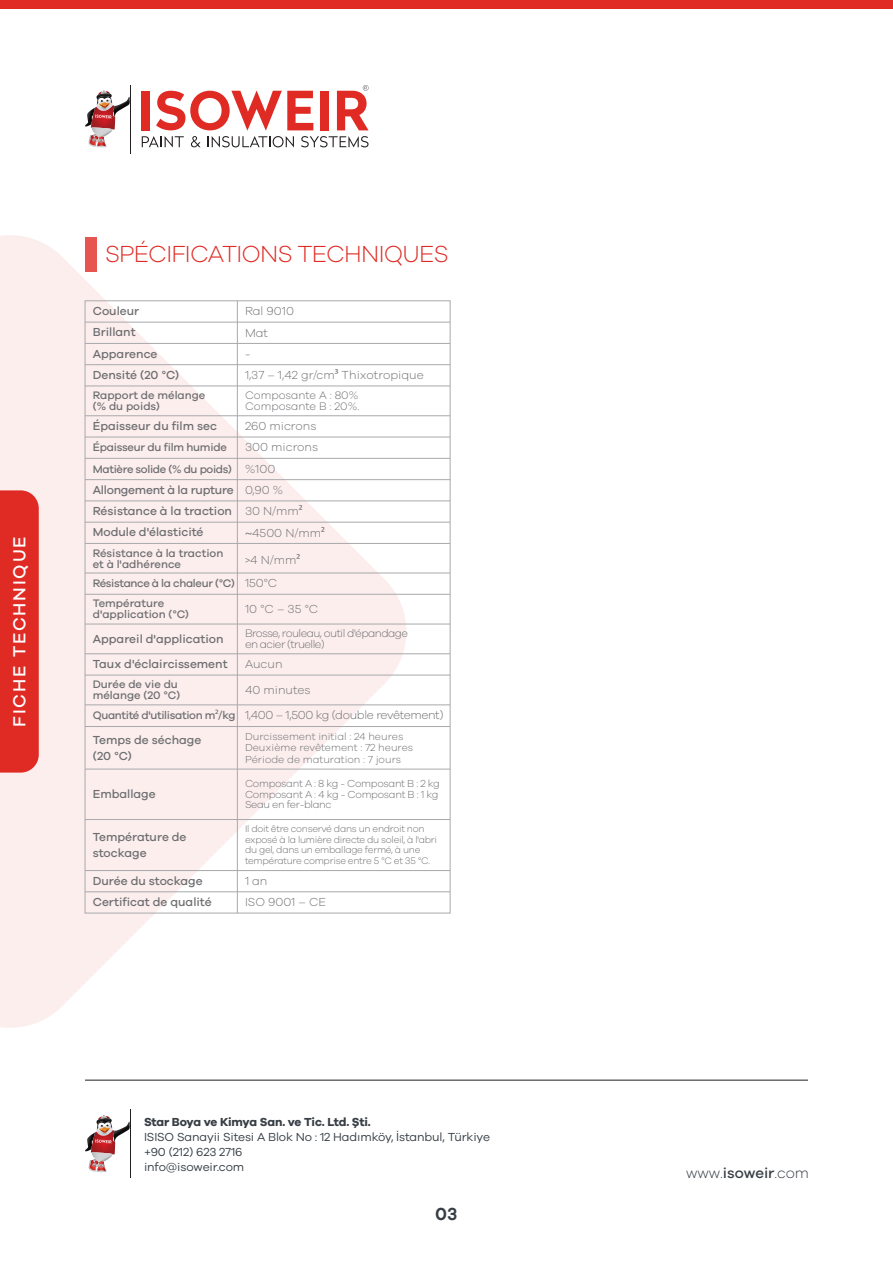
<style>
.page{position:relative;width:893px;height:1263px;background:#fff}
.page>*{position:absolute;margin:0;border:0;box-sizing:border-box;transform-origin:0 0}
.t1{font:300 24px "Galano Grotesque";letter-spacing:-.03em;color:#e02b25}
.t2{font:500 18px "Galano Grotesque";letter-spacing:.1em;color:#fff}
.t3{font:600 18px "Galano Grotesque";color:#373e45}
.t4{font:300 15px "Galano Grotesque";color:#373e45}
.t5{font:500 12px/16.2px "Galano Grotesque";color:#6d6e71}
.t6{font:300 12px "Galano Grotesque";color:#6d6e71}
.t7{font:12px/15px "Galano Grotesque";letter-spacing:-.01em;color:#373e45}
.t8{font:300 12px/25.3px "Galano Grotesque";letter-spacing:-.03em;color:#6d6e71}
.t9{font:500 12px/21.3px "Galano Grotesque";letter-spacing:-.02em;color:#6d6e71}
.t10{font:700 12px "Galano Grotesque";letter-spacing:-.02em;color:#373e45}
.t11{font:500 11.25px/10.5px "Galano Grotesque";color:#6d6e71}
.t12{font:500 11.25px "Galano Grotesque";letter-spacing:-.03em;color:#6d6e71}
.t13{font:300 11.25px/10.5px "Galano Grotesque";letter-spacing:-.05em;color:#6d6e71}
.t14{font:300 11.25px/10.5px "Galano Grotesque";color:#6d6e71}
.t15{font:500 11.25px "Galano Grotesque";letter-spacing:-.02em;color:#6d6e71}
.t16{font:300 10.5px/11.4px "Galano Grotesque";letter-spacing:-.01em;color:#6d6e71}
.t17{font:300 10.5px/10.5px "Galano Grotesque";letter-spacing:-.03em;color:#6d6e71}
.t18{font:300 9.75px/10.5px "Galano Grotesque";letter-spacing:-.03em;color:#6d6e71}
.s1{font-family:"Myriad Pro";font-weight:400}
.s2{font-weight:300;font-size:12px}
.s3{font-weight:300}
.s4{font-weight:500;font-size:11.25px}
.s5{font-family:"Myriad Pro";font-weight:400;font-size:11.25px}
.s6{font-weight:500}
</style>
<div class="page">
<svg style="left:0;top:235px;width:406px;height:793px;fill:#fceeed"></svg>
<div style="left:0;top:490px;width:39px;height:283px;background:#e02b25"></div>
<hr style="left:130px;top:85px;width:1px;height:68px;background:#231f20">
<svg style="left:85px;top:91px;width:45px;height:56px"></svg>
<svg style="left:142px;top:136px;width:42px;height:11px"></svg>
<svg style="left:191px;top:136px;width:10px;height:11px"></svg>
<svg style="left:208px;top:136px;width:86px;height:11px"></svg>
<svg style="left:301px;top:136px;width:68px;height:11px"></svg>
<div style="left:142px;top:91px;width:8px;height:39px;background:#e02b25"></div>
<svg style="left:156px;top:91px;width:157px;height:39px"></svg>
<div style="left:320px;top:91px;width:8px;height:39px;background:#e02b25"></div>
<svg style="left:337px;top:85px;width:32px;height:45px"></svg>
<hr style="left:130px;top:1110px;width:1px;height:68px;background:#231f20">
<svg style="left:85px;top:1115px;width:45px;height:57px"></svg>
<hr style="left:85px;top:1080px;width:723px;height:1px;background:#231f20">
<div style="left:0;top:0;width:893px;height:9px;background:#e02b25"></div>
<div style="left:85px;top:237px;width:11px;height:34px;background:#e65550"></div>
<hr style="left:85px;top:322px;width:365px;height:1px;background:#a7a9ac">
<hr style="left:85px;top:343px;width:365px;height:1px;background:#a7a9ac">
<hr style="left:85px;top:364px;width:365px;height:1px;background:#a7a9ac">
<hr style="left:85px;top:386px;width:365px;height:1px;background:#a7a9ac">
<svg style="left:237px;top:301px;width:1px;height:85px"></svg>
<hr style="left:237px;top:386px;width:1px;height:30px;background:#a7a9ac">
<hr style="left:85px;top:437px;width:365px;height:1px;background:#a7a9ac">
<hr style="left:85px;top:458px;width:365px;height:1px;background:#a7a9ac">
<hr style="left:85px;top:415px;width:365px;height:1px;background:#a7a9ac">
<hr style="left:85px;top:479px;width:365px;height:1px;background:#a7a9ac">
<hr style="left:85px;top:500px;width:365px;height:1px;background:#a7a9ac">
<hr style="left:85px;top:594px;width:365px;height:1px;background:#a7a9ac">
<hr style="left:85px;top:624px;width:365px;height:1px;background:#a7a9ac">
<hr style="left:237px;top:594px;width:1px;height:30px;background:#a7a9ac">
<hr style="left:85px;top:522px;width:365px;height:1px;background:#a7a9ac">
<svg style="left:237px;top:416px;width:1px;height:127px"></svg>
<svg style="left:237px;top:574px;width:1px;height:20px"></svg>
<hr style="left:85px;top:543px;width:365px;height:1px;background:#a7a9ac">
<hr style="left:85px;top:573px;width:365px;height:1px;background:#a7a9ac">
<hr style="left:237px;top:543px;width:1px;height:30px;background:#a7a9ac">
<hr style="left:85px;top:653px;width:365px;height:1px;background:#a7a9ac">
<hr style="left:237px;top:624px;width:1px;height:30px;background:#a7a9ac">
<hr style="left:85px;top:675px;width:365px;height:1px;background:#a7a9ac">
<svg style="left:237px;top:654px;width:1px;height:21px"></svg>
<hr style="left:85px;top:704px;width:365px;height:1px;background:#a7a9ac">
<hr style="left:237px;top:675px;width:1px;height:30px;background:#a7a9ac">
<hr style="left:85px;top:726px;width:365px;height:1px;background:#a7a9ac">
<svg style="left:237px;top:705px;width:1px;height:21px"></svg>
<hr style="left:237px;top:726px;width:1px;height:43px;background:#a7a9ac">
<hr style="left:85px;top:819px;width:365px;height:1px;background:#a7a9ac">
<hr style="left:85px;top:769px;width:365px;height:1px;background:#a7a9ac">
<hr style="left:237px;top:769px;width:1px;height:51px;background:#a7a9ac">
<hr style="left:85px;top:870px;width:365px;height:1px;background:#a7a9ac">
<hr style="left:237px;top:819px;width:1px;height:51px;background:#a7a9ac">
<hr style="left:85px;top:891px;width:365px;height:1px;background:#a7a9ac">
<svg style="left:237px;top:871px;width:1px;height:42px"></svg>
<h2 class="t2" style="left:9px;top:727px;width:192px;rotate:-90deg">FICHE TECHNIQUE</h2>
<h1 class="t1" style="left:105px;top:240px;width:345px">SPÉCIFICATIONS TECHNIQUES</h1>
<p class="t5" style="left:93px;top:303px;width:48px">Couleur</p>
<p class="t6" style="left:245px;top:304px;width:50px">Ral 9010</p>
<p class="t5" style="left:93px;top:324px;width:44px">Brillant</p>
<p class="t6" style="left:245px;top:325px;width:25px">Mat</p>
<p class="t5" style="left:93px;top:345px;width:66px">Apparence</p>
<p class="t6" style="left:245px;top:347px;width:7px">-</p>
<p class="t5" style="left:93px;top:366px;width:88px">Densité (20 °C)</p>
<p class="t6" style="left:245px;top:368px;width:180px">1,37 – 1,42 gr/cm<span class="s1">³</span> Thixotropique</p>
<p class="t11" style="left:93px;top:390px;width:114px">Rapport de mélange (% du poids)</p>
<p class="t14" style="left:245px;top:390px;width:116px">Composante A : 80%<br>Composante B : 20%.</p>
<p class="t5" style="left:93px;top:418px;width:126px">Épaisseur du film sec</p>
<p class="t6" style="left:245px;top:419px;width:73px">260 microns</p>
<p class="t15" style="left:93px;top:441px;width:136px">Épaisseur du film humide</p>
<p class="t6" style="left:245px;top:440px;width:75px">300 microns</p>
<p class="t12" style="left:93px;top:462px;width:184px">Matière solide (% du poids) <span class="s2">%100</span></p>
<p class="t9" style="left:93px;top:479px;width:211px">Allongement à la rupture <span class="s3">0,90 %<br></span>Résistance à la traction <span class="s3">30 N/mm</span><span class="s1">²</span></p>
<p class="t5" style="left:93px;top:524px;width:112px">Module d'élasticité</p>
<p class="t6" style="left:245px;top:525px;width:81px"><span class="s1">~</span>4500 N/mm<span class="s1">²</span></p>
<p class="t11" style="left:93px;top:548px;width:132px">Résistance à la traction et à l'adhérence</p>
<p class="t6" style="left:245px;top:553px;width:57px">&gt;4 N/mm<span class="s1">²</span></p>
<p class="t12" style="left:93px;top:577px;width:186px">Résistance à la chaleur (°C) <span class="s2">150°C</span></p>
<p class="t11" style="left:93px;top:598px;width:98px">Température d'application (°C)</p>
<p class="t6" style="left:245px;top:602px;width:75px">10 °C – 35 °C</p>
<p class="t5" style="left:93px;top:630px;width:132px">Appareil d'application</p>
<p class="t13" style="left:245px;top:628px;width:164px">Brosse, rouleau, outil d'épandage en acier (truelle)</p>
<p class="t5" style="left:93px;top:656px;width:136px">Taux d'éclaircissement</p>
<p class="t6" style="left:245px;top:657px;width:39px">Aucun</p>
<p class="t11" style="left:93px;top:679px;width:89px">Durée de vie du mélange (20 °C)</p>
<p class="t8" style="left:93px;top:677px;width:352px;text-indent:152px">40 minutes<br><span class="s4">Quantité d'utilisation m</span><span class="s5">²</span><span class="s4">/kg</span> 1,400 – 1,500 kg (double revêtement)</p>
<p class="t5" style="left:93px;top:731px;width:110px">Temps de séchage (20 °C)</p>
<p class="t16" style="left:245px;top:730px;width:170px">Durcissement initial : 24 heures<br>Deuxième revêtement : 72 heures<br>Période de maturation : 7 jours</p>
<p class="t5" style="left:93px;top:786px;width:64px">Emballage</p>
<p class="t17" style="left:245px;top:778px;width:196px">Composant A : 8 kg - Composant B : 2 kg<br>Composant A : 4 kg - Composant B : 1 kg<br>Seau en fer-blanc</p>
<p class="t5" style="left:93px;top:828px;width:95px">Température de stockage</p>
<p class="t18" style="left:245px;top:823px;width:194px">Il doit être conservé dans un endroit non exposé à la lumière directe du soleil, à l'abri du gel, dans un emballage fermé, à une température comprise entre 5 °C et 35 °C.</p>
<p class="t5" style="left:93px;top:872px;width:112px">Durée du stockage</p>
<p class="t6" style="left:245px;top:874px;width:24px">1 an</p>
<p class="t5" style="left:93px;top:894px;width:120px">Certificat de qualité</p>
<p class="t6" style="left:245px;top:895px;width:83px">ISO 9001 – CE</p>
<p class="t10" style="left:144px;top:1114px;width:228px">Star Boya ve Kimya San. ve Tic. Ltd. Şti.</p>
<p class="t7" style="left:144px;top:1128px;width:347px">ISISO Sanayii Sitesi A Blok No : 12 Hadımköy, İstanbul, Türkiye +90 (212) 623 2716<br>info@isoweir.com</p>
<h2 class="t3" style="left:435px;top:1203px;width:24px">03</h2>
<p class="t4" style="left:686px;top:1164px;width:124px">www.<span class="s6">isoweir</span>.com</p>
</div>
